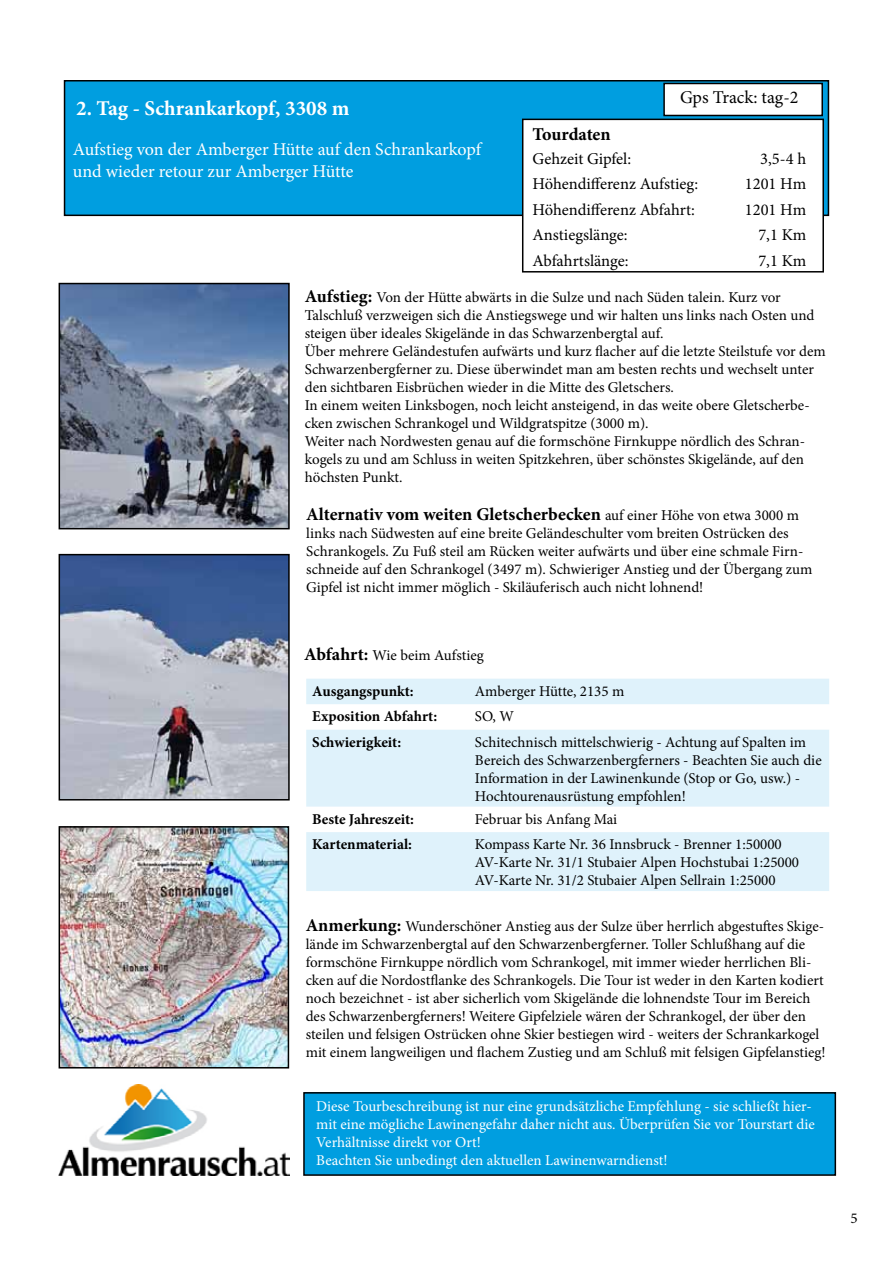
<style>
.page{position:relative;width:893px;height:1263px;background:#fff}
.page>*{position:absolute;margin:0;border:0;box-sizing:border-box;transform-origin:0 0}
.t1{font:700 21px "Minion Pro";color:#fff}
.t2{font:18px/21.6px "Minion Pro";letter-spacing:-.005em;color:#fff}
.t3{font:700 18px "Minion Pro";letter-spacing:-.005em;color:#000}
.t4{font:18px "Minion Pro";color:#000}
.t5{font:16.5px "Minion Pro";color:#000}
.t6{font:15px/18px "Minion Pro";color:#000}
.t7{font:15px/18px "Minion Pro";color:#fff}
.t8{font:700 15px "Minion Pro";color:#000}
.s1{font-weight:700;font-size:18px}
.s2{font-weight:400;font-size:15px}
</style>
<div class="page">
<div style="left:65px;top:81px;width:763px;height:134px;background:#009ee0"></div>
<div style="left:64px;top:80px;width:765px;height:136px;border:2px solid #000"></div>
<img style="left:62px;top:286px;width:225px;height:240px">
<div style="left:59px;top:283px;width:231px;height:246px;border:2px solid #000"></div>
<div style="left:523px;top:119px;width:300px;height:153px;background:#fff"></div>
<div style="left:522px;top:119px;width:302px;height:154px;border:2px solid #000"></div>
<img style="left:62px;top:557px;width:225px;height:240px">
<div style="left:59px;top:554px;width:231px;height:246px;border:2px solid #000"></div>
<svg style="left:306px;top:679px;width:523px;height:212px;fill:#dff2fb"></svg>
<img style="left:62px;top:829px;width:224px;height:236px">
<div style="left:59px;top:826px;width:230px;height:242px;border:2px solid #000"></div>
<div style="left:304px;top:1093px;width:531px;height:82px;background:#009ee0"></div>
<div style="left:303px;top:1092px;width:533px;height:84px;border:2px solid #000"></div>
<div style="left:664px;top:83px;width:158px;height:32px;background:#fff"></div>
<div style="left:663px;top:83px;width:160px;height:33px;border:2px solid #000"></div>
<img style="left:59px;top:1084px;width:231px;height:92px">
<h1 class="t1" style="left:76px;top:93px;width:275px">2. Tag - Schrankarkopf, 3308 m</h1>
<p class="t4" style="left:680px;top:86px;width:120px">Gps Track: tag-2</p>
<p class="t3" style="left:533px;top:121px;width:80px">Tourdaten</p>
<p class="t5" style="left:533px;top:147px;width:100px">Gehzeit Gipfel:</p>
<p class="t5" style="left:760px;top:147px;width:47px">3,5-4 h</p>
<p class="t5" style="left:533px;top:173px;width:167px">Höhendifferenz Aufstieg:</p>
<p class="t5" style="left:745px;top:173px;width:63px">1201 Hm</p>
<p class="t5" style="left:533px;top:198px;width:164px">Höhendifferenz Abfahrt:</p>
<p class="t5" style="left:745px;top:198px;width:63px">1201 Hm</p>
<p class="t5" style="left:533px;top:224px;width:97px">Anstiegslänge:</p>
<p class="t5" style="left:758px;top:224px;width:49px">7,1 Km</p>
<p class="t5" style="left:533px;top:249px;width:97px">Abfahrtslänge:</p>
<p class="t5" style="left:758px;top:249px;width:49px">7,1 Km</p>
<p class="t6" style="left:305px;top:289px;width:523px"><span class="s1">Aufstieg:</span> Von der Hütte abwärts in die Sulze und nach Süden talein. Kurz vor Talschluß verzweigen sich die Anstiegswege und wir halten uns links nach Osten und steigen über ideales Skigelände in das Schwarzenbergtal auf.<br>Über mehrere Geländestufen aufwärts und kurz flacher auf die letzte Steilstufe vor dem Schwarzenbergferner zu. Diese überwindet man am besten rechts und wechselt unter den sichtbaren Eisbrüchen wieder in die Mitte des Gletschers.<br>In einem weiten Linksbogen, noch leicht ansteigend, in das weite obere Gletscherbe&shy;cken zwischen Schrankogel und Wildgratspitze (3000 m).<br>Weiter nach Nordwesten genau auf die formschöne Firnkuppe nördlich des Schran&shy;kogels zu und am Schluss in weiten Spitzkehren, über schönstes Skigelände, auf den höchsten Punkt.</p>
<p class="t2" style="left:73px;top:139px;width:410px">Aufstieg von der Amberger Hütte auf den Schrankarkopf und wieder retour zur Amberger Hütte</p>
<p class="t3" style="left:306px;top:502px;width:494px">Alternativ vom weiten Gletscherbecken <span class="s2">auf einer Höhe von etwa 3000 m</span></p>
<p class="t6" style="left:306px;top:524px;width:508px">links nach Südwesten auf eine breite Geländeschulter vom breiten Ostrücken des Schrankogels. Zu Fuß steil am Rücken weiter aufwärts und über eine schmale Firn&shy;schneide auf den Schrankogel (3497 m). Schwieriger Anstieg und der Übergang zum Gipfel ist nicht immer möglich - Skiläuferisch auch nicht lohnend!</p>
<p class="t6" style="left:304px;top:646px;width:181px"><span class="s1">Abfahrt:</span> Wie beim Aufstieg</p>
<p class="t8" style="left:312px;top:680px;width:103px">Ausgangspunkt:</p>
<p class="t6" style="left:475px;top:682px;width:151px">Amberger Hütte, 2135 m</p>
<p class="t8" style="left:312px;top:706px;width:126px">Exposition Abfahrt:</p>
<p class="t6" style="left:475px;top:707px;width:41px">SO, W</p>
<p class="t8" style="left:312px;top:731px;width:90px">Schwierigkeit:</p>
<p class="t6" style="left:475px;top:733px;width:348px">Schitechnisch mittelschwierig - Achtung auf Spalten im Bereich des Schwarzenbergferners - Beachten Sie auch die Information in der Lawinenkunde (Stop or Go, usw.) - Hochtourenausrüstung empfohlen!</p>
<p class="t8" style="left:312px;top:808px;width:103px">Beste Jahreszeit:</p>
<p class="t6" style="left:475px;top:810px;width:144px">Februar bis Anfang Mai</p>
<p class="t8" style="left:312px;top:834px;width:101px">Kartenmaterial:</p>
<p class="t6" style="left:475px;top:835px;width:326px">Kompass Karte Nr. 36 Innsbruck - Brenner 1:50000<br>AV-Karte Nr. 31/1 Stubaier Alpen Hochstubai 1:25000<br>AV-Karte Nr. 31/2 Stubaier Alpen Sellrain 1:25000</p>
<p class="t6" style="left:306px;top:918px;width:521px"><span class="s1">Anmerkung:</span> Wunderschöner Anstieg aus der Sulze über herrlich abgestuftes Skige&shy;lände im Schwarzenbergtal auf den Schwarzenbergferner. Toller Schlußhang auf die formschöne Firnkuppe nördlich vom Schrankogel, mit immer wieder herrlichen Bli&shy;cken auf die Nordostflanke des Schrankogels. Die Tour ist weder in den Karten kodiert noch bezeichnet - ist aber sicherlich vom Skigelände die lohnendste Tour im Bereich des Schwarzenbergferners! Weitere Gipfelziele wären der Schrankogel, der über den steilen und felsigen Ostrücken ohne Skier bestiegen wird - weiters der Schrankarkogel mit einem langweiligen und flachem Zustieg und am Schluß mit felsigen Gipfelanstieg!</p>
<p class="t7" style="left:316px;top:1097px;width:500px">Diese Tourbeschreibung ist nur eine grundsätzliche Empfehlung - sie schließt hier&shy;mit eine mögliche Lawinengefahr daher nicht aus. Überprüfen Sie vor Tourstart die Verhältnisse direkt vor Ort!<br>Beachten Sie unbedingt den aktuellen Lawinenwarndienst!</p>
<p class="t6" style="left:850px;top:1209px;width:9px">5</p>
</div>
